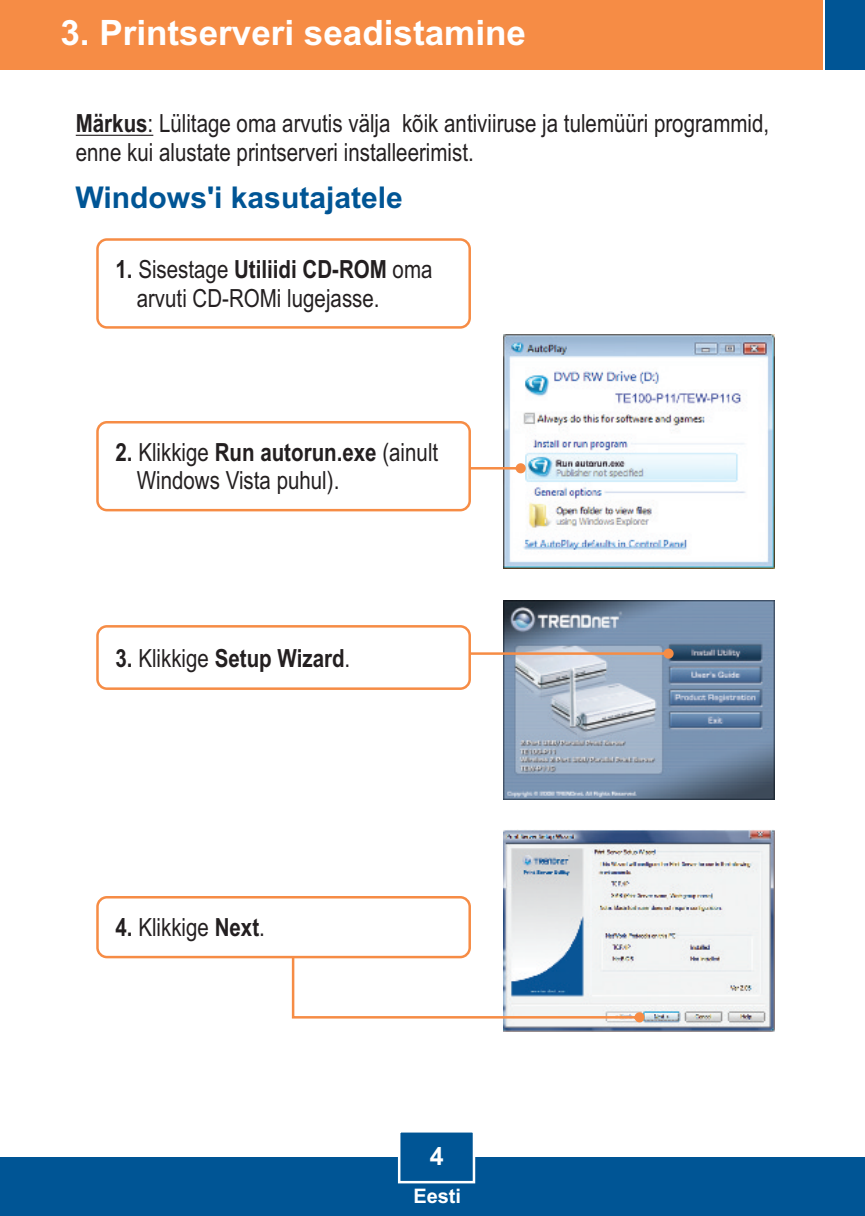
<style>
.page{position:relative;width:865px;height:1216px;background:#fff}
.page>*{position:absolute;margin:0;border:0;box-sizing:border-box;transform-origin:0 0}
.t1{font:700 35px "Arial";color:#fff}
.t2{font:700 30px "Arial";color:#005595}
.t3{font:25px/28.2px "Arial Narrow";color:#231f20}
.t4{font:700 25px "Arial Narrow";color:#231f20}
.t5{font:700 25px "Arial";color:#fff}
.t6{font:700 20px "Arial";color:#fff}
.s1{font-weight:700}
.s2{font-weight:400}
</style>
<div class="page">
<img style="left:503px;top:334px;width:270px;height:235px">
<svg style="left:470px;top:463px;width:55px;height:10px"></svg>
<img style="left:503px;top:600px;width:270px;height:199px">
<img style="left:503px;top:829px;width:270px;height:203px">
<div style="left:0;top:1157px;width:864px;height:59px;background:#005595"></div>
<div style="left:0;top:0;width:822px;height:70px;background:#f68c45"></div>
<div style="left:825px;top:0;width:39px;height:70px;background:#005595"></div>
<svg style="left:397px;top:1132px;width:79px;height:52px"></svg>
<div style="left:96px;top:238px;width:374px;height:91px;background:#fff;border:3px solid #f68c45;border-radius:9px"></div>
<div style="left:96px;top:421px;width:374px;height:90px;background:#fff;border:3px solid #f68c45;border-radius:9px"></div>
<hr style="left:76px;top:135px;width:71px;height:1px;background:#231f20">
<svg style="left:292px;top:909px;width:352px;height:113px"></svg>
<div style="left:96px;top:896px;width:374px;height:62px;background:#fff;border:3px solid #f68c45;border-radius:9px"></div>
<svg style="left:470px;top:648px;width:203px;height:11px;background:#cbb9b1"></svg>
<div style="left:96px;top:625px;width:374px;height:65px;background:#fff;border:3px solid #f68c45;border-radius:9px"></div>
<h1 class="t1" style="left:60px;top:20px;width:466px">3. Printserveri seadistamine</h1>
<p class="t3" style="left:76px;top:112px;width:694px"><span class="s1">Märkus</span>: Lülitage oma arvutis välja kõik antiviiruse ja tulemüüri programmid, enne kui alustate printserveri installeerimist.</p>
<p class="t2" style="left:75px;top:186px;width:328px">Windows'i kasutajatele</p>
<p class="t3" style="left:137px;top:258px;width:297px;text-indent:-21px"><span class="s1">1.</span> Sisestage <span class="s1">Utiliidi CD-ROM</span> oma arvuti CD-ROMi lugejasse.</p>
<p class="t3" style="left:137px;top:440px;width:303px;text-indent:-21px"><span class="s1">2.</span> Klikkige <span class="s1">Run autorun.exe</span> (ainult<br>Windows Vista puhul).</p>
<p class="t4" style="left:115px;top:648px;width:236px">3. <span class="s2">Klikkige</span> Setup Wizard<span class="s2">.</span></p>
<p class="t3" style="left:115px;top:915px;width:151px"><span class="s1">4.</span> Klikkige <span class="s1">Next</span>.</p>
<p class="t5" style="left:429px;top:1147px;width:15px">4</p>
<p class="t6" style="left:413px;top:1188px;width:49px">Eesti</p>
</div>
